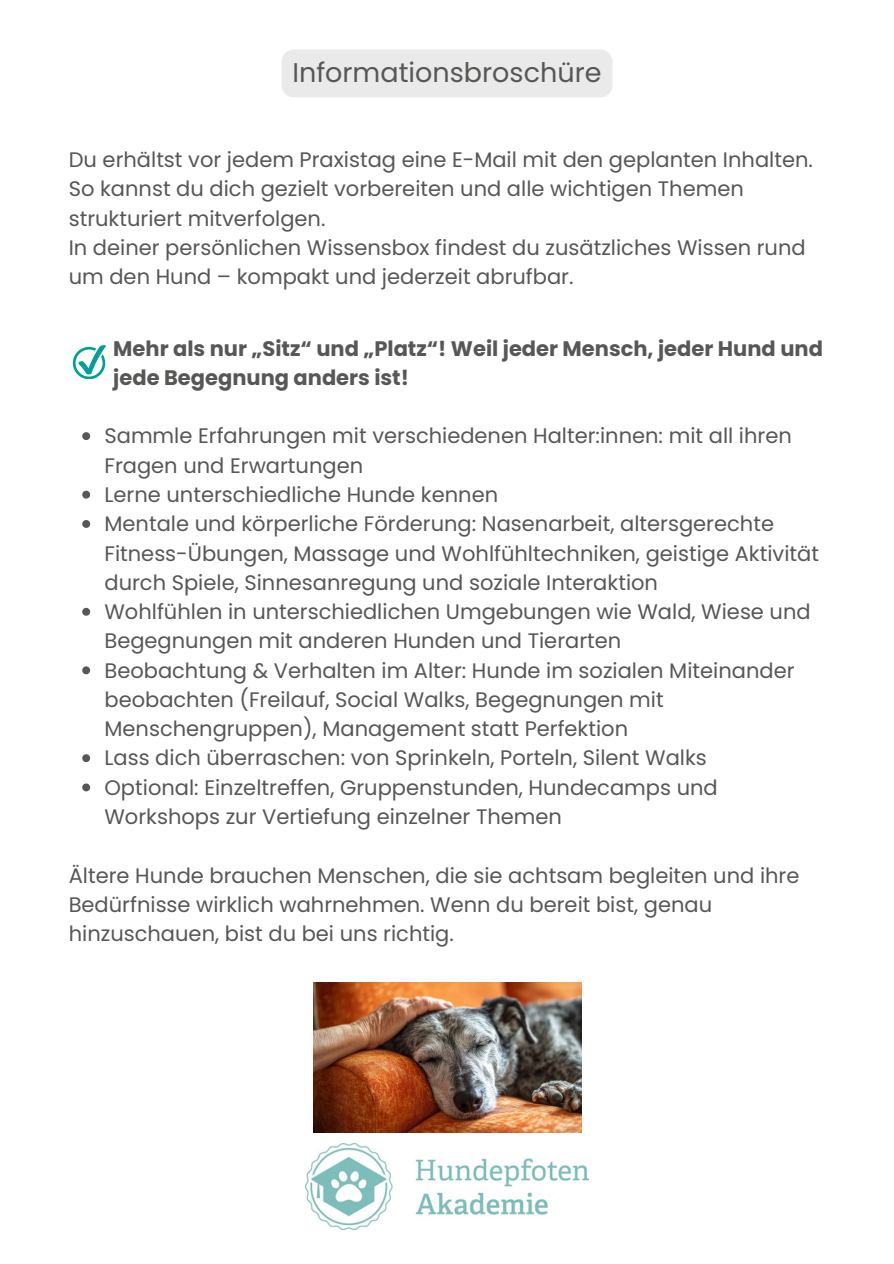
<style>
.page{position:relative;width:894px;height:1264px;background:#fff}
.page>*{position:absolute;margin:0;border:0;box-sizing:border-box;transform-origin:0 0}
.t1{font:27px "Poppins";color:#575756}
.t2{font:21px/29.2px "Poppins";color:#575756}
.t3{font:700 21px/29.2px "Poppins";color:#575756}
</style>
<div class="page">
<img style="left:305px;top:1143px;width:283px;height:86px">
<svg style="left:82px;top:432px;width:8px;height:8px"></svg>
<svg style="left:82px;top:491px;width:8px;height:7px"></svg>
<svg style="left:82px;top:520px;width:8px;height:8px"></svg>
<svg style="left:82px;top:608px;width:8px;height:7px"></svg>
<svg style="left:82px;top:666px;width:8px;height:8px"></svg>
<svg style="left:82px;top:754px;width:8px;height:8px"></svg>
<svg style="left:82px;top:783px;width:8px;height:8px"></svg>
<img style="left:313px;top:982px;width:268px;height:150px">
<div style="left:282px;top:49px;width:330px;height:48px;background:#eaeaea"></div>
<svg style="left:73px;top:345px;width:32px;height:34px"></svg>
<p class="t1" style="left:292px;top:54px;width:310px">Informationsbroschüre</p>
<p class="t2" style="left:69px;top:145px;width:745px">Du erhältst vor jedem Praxistag eine E-Mail mit den geplanten Inhalten.<br>So kannst du dich gezielt vorbereiten und alle wichtigen Themen strukturiert mitverfolgen.<br>In deiner persönlichen Wissensbox findest du zusätzliches Wissen rund um den Hund – kompakt und jederzeit abrufbar.</p>
<p class="t3" style="left:113px;top:333px;width:711px">Mehr als nur „Sitz“ und „Platz“! Weil jeder Mensch, jeder Hund und jede Begegnung anders ist!</p>
<p class="t2" style="left:104px;top:421px;width:715px">Sammle Erfahrungen mit verschiedenen Halter:innen: mit all ihren Fragen und Erwartungen<br>Lerne unterschiedliche Hunde kennen<br>Mentale und körperliche Förderung: Nasenarbeit, altersgerechte Fitness-Übungen, Massage und Wohlfühltechniken, geistige Aktivität durch Spiele, Sinnesanregung und soziale Interaktion<br>Wohlfühlen in unterschiedlichen Umgebungen wie Wald, Wiese und Begegnungen mit anderen Hunden und Tierarten<br>Beobachtung &amp; Verhalten im Alter: Hunde im sozialen Miteinander beobachten (Freilauf, Social Walks, Begegnungen mit Menschengruppen), Management statt Perfektion<br>Lass dich überraschen: von Sprinkeln, Porteln, Silent Walks<br>Optional: Einzeltreffen, Gruppenstunden, Hundecamps und Workshops zur Vertiefung einzelner Themen</p>
<p class="t2" style="left:69px;top:860px;width:732px">Ältere Hunde brauchen Menschen, die sie achtsam begleiten und ihre<br>Bedürfnisse wirklich wahrnehmen. Wenn du bereit bist, genau hinzuschauen, bist du bei uns richtig.</p>
</div>
